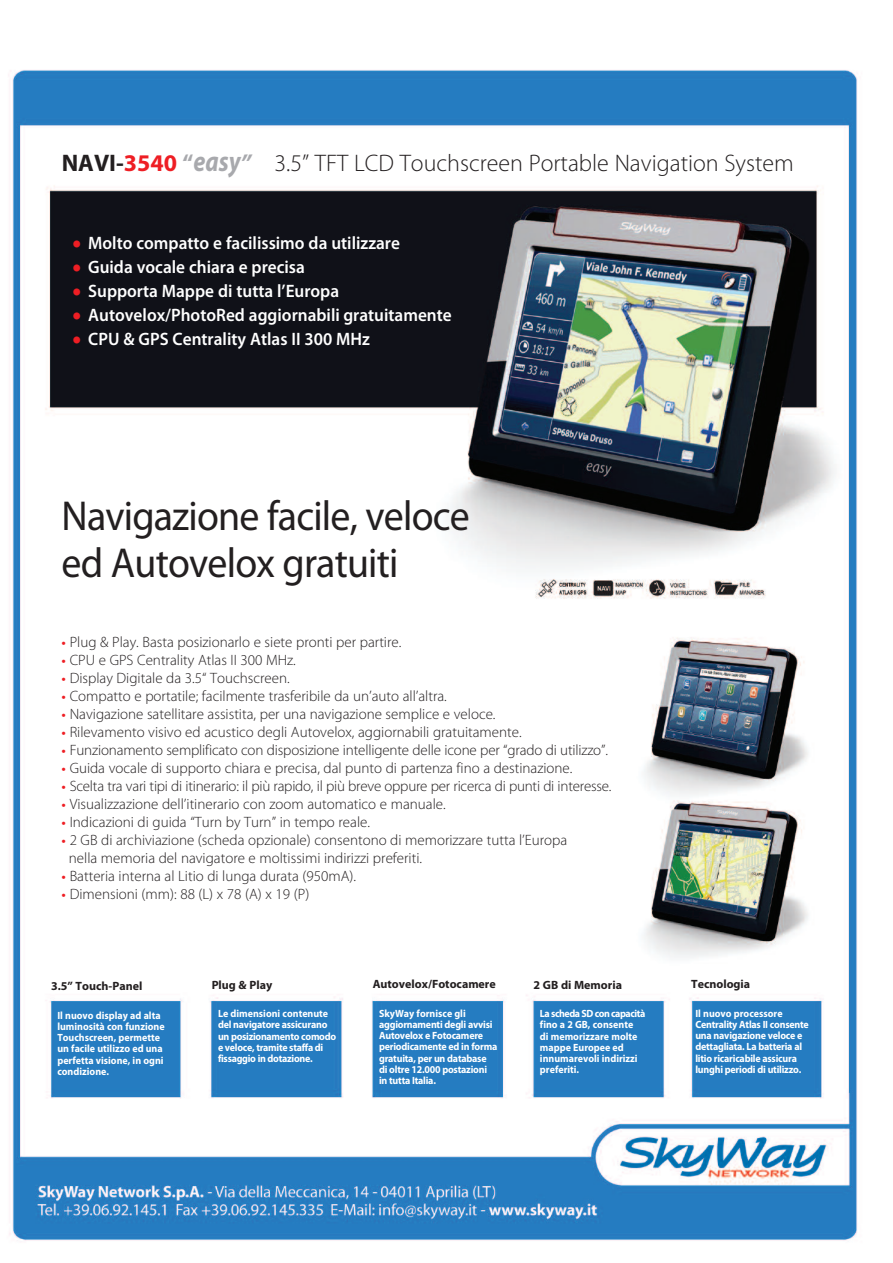
<style>
.page{position:relative;width:893px;height:1263px;background:#fff}
.page>*{position:absolute;margin:0;border:0;box-sizing:border-box;transform-origin:0 0}
.t1{font:42px/46.5px "Myriad Pro";letter-spacing:-.02em;color:#231f20;scale:.95 1}
.t2{font:300 24px "Myriad Pro";color:#231f20}
.t3{font:600 18px "Myriad Pro";color:#fff;scale:.96 1}
.t4{font:300 15px/18px "Myriad Pro";color:#231f20}
.t5{font:700 12px "Myriad Pro";color:#231f20}
.t6{font:700 10.5px/11.2px "Myriad Pro";letter-spacing:-.02em;color:#fff;scale:.95 1}
.t7{font:700 10.5px/11.2px "Myriad Pro";color:#fff;scale:.95 1}
.s1{font-weight:700}
.s2{font-weight:700;color:#ee1e24}
.s3{font-weight:700;color:#a8a9ad}
.s4{font-weight:700;font-style:italic;font-size:28.8px;color:#a8a9ad}
.s5{font-weight:700;font-style:italic;color:#a8a9ad}
.s6{font-weight:700;font-size:27px;color:#ee1e24}
.s7{font-size:18px;color:#ee1e24}
</style>
<div class="page">
<img style="left:8px;top:70px;width:850px;height:1171px">
<h2 class="t2" style="left:62px;top:154px;width:734px"><span class="s1">NAVI-</span><span class="s2">3540</span> <span class="s3">“</span><span class="s4">easy</span><span class="s5">”</span> 3.5” TFT LCD Touchscreen Portable Navigation System</h2>
<p class="t3" style="left:73px;top:237px;width:343px"><span class="s6">•</span> Molto compatto e facilissimo da utilizzare</p>
<p class="t3" style="left:73px;top:261px;width:244px"><span class="s6">•</span> Guida vocale chiara e precisa</p>
<p class="t3" style="left:73px;top:285px;width:279px"><span class="s6">•</span> Supporta Mappe di tutta l’Europa</p>
<p class="t3" style="left:73px;top:309px;width:397px"><span class="s6">•</span> Autovelox/PhotoRed aggiornabili gratuitamente</p>
<p class="t3" style="left:73px;top:333px;width:311px"><span class="s6">•</span> CPU &amp; GPS Centrality Atlas II 300 MHz</p>
<h1 class="t1" style="left:62px;top:496px;width:431px">Navigazione facile, veloce ed Autovelox gratuiti</h1>
<p class="t4" style="left:62px;top:634px;width:341px"><span class="s7">•</span> Plug &amp; Play. Basta posizionarlo e siete pronti per partire.</p>
<p class="t4" style="left:62px;top:652px;width:236px"><span class="s7">•</span> CPU e GPS Centrality Atlas II 300 MHz.</p>
<p class="t4" style="left:62px;top:670px;width:229px"><span class="s7">•</span> Display Digitale da 3.5“ Touchscreen.</p>
<p class="t4" style="left:62px;top:688px;width:387px"><span class="s7">•</span> Compatto e portatile; facilmente trasferibile da un’auto all’altra.</p>
<p class="t4" style="left:62px;top:706px;width:435px"><span class="s7">•</span> Navigazione satellitare assistita, per una navigazione semplice e veloce.</p>
<p class="t4" style="left:62px;top:724px;width:462px"><span class="s7">•</span> Rilevamento visivo ed acustico degli Autovelox, aggiornabili gratuitamente.</p>
<p class="t4" style="left:62px;top:742px;width:548px"><span class="s7">•</span> Funzionamento semplificato con disposizione intelligente delle icone per “grado di utilizzo”.</p>
<p class="t4" style="left:62px;top:760px;width:512px"><span class="s7">•</span> Guida vocale di supporto chiara e precisa, dal punto di partenza fino a destinazione.</p>
<p class="t4" style="left:62px;top:778px;width:551px"><span class="s7">•</span> Scelta tra vari tipi di itinerario: il più rapido, il più breve oppure per ricerca di punti di interesse.</p>
<p class="t4" style="left:62px;top:796px;width:386px"><span class="s7">•</span> Visualizzazione dell’itinerario con zoom automatico e manuale.</p>
<p class="t4" style="left:62px;top:814px;width:310px"><span class="s7">•</span> Indicazioni di guida “Turn by Turn” in tempo reale.</p>
<p class="t4" style="left:69px;top:832px;width:500px;text-indent:-7px"><span class="s7">•</span> 2 GB di archiviazione (scheda opzionale) consentono di memorizzare tutta l’Europa nella memoria del navigatore e moltissimi indirizzi preferiti.</p>
<p class="t4" style="left:62px;top:868px;width:296px"><span class="s7">•</span> Batteria interna al Litio di lunga durata (950mA).</p>
<p class="t4" style="left:62px;top:886px;width:249px"><span class="s7">•</span> Dimensioni (mm): 88 (L) x 78 (A) x 19 (P)</p>
<p class="t5" style="left:51px;top:982px;width:93px">3.5” Touch-Panel</p>
<p class="t7" style="left:57px;top:1010px;width:114px">Il nuovo display ad alta luminosità con funzione<br>Touchscreen, permette un facile utilizzo ed una perfetta visione, in ogni condizione.</p>
<p class="t5" style="left:212px;top:980px;width:62px">Plug &amp; Play</p>
<p class="t6" style="left:218px;top:1009px;width:126px">Le dimensioni contenute del navigatore assicurano un posizionamento comodo e veloce, tramite staffa di fissaggio in dotazione.</p>
<p class="t5" style="left:373px;top:979px;width:125px">Autovelox/Fotocamere</p>
<p class="t6" style="left:379px;top:1008px;width:126px">SkyWay fornisce gli aggiornamenti degli avvisi<br>Autovelox e Fotocamere periodicamente ed in forma gratuita, per un database di oltre 12.000 postazioni in tutta Italia.</p>
<p class="t5" style="left:534px;top:980px;width:90px">2 GB di Memoria</p>
<p class="t7" style="left:540px;top:1009px;width:112px">La scheda SD con capacità fino a 2 GB, consente<br>di memorizzare molte mappe Europee ed innumarevoli indirizzi preferiti.</p>
<p class="t5" style="left:691px;top:979px;width:61px">Tecnologia</p>
<p class="t6" style="left:695px;top:1008px;width:121px">Il nuovo processore<br>Centrality Atlas II consente una navigazione veloce e dettagliata. La batteria al litio ricaricabile assicura lunghi periodi di utilizzo.</p>
</div>
